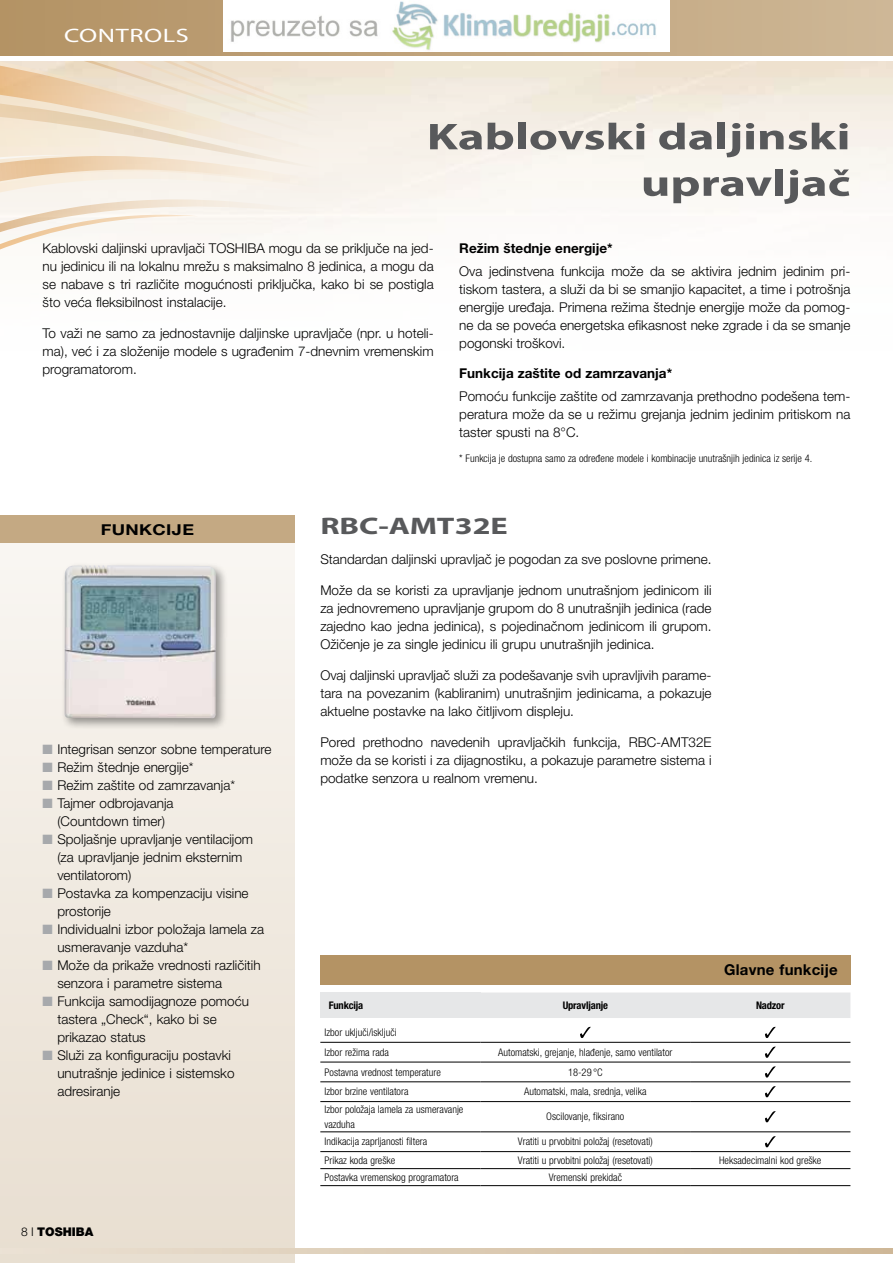
<style>
.page{position:relative;width:893px;height:1263px;background:#fff}
.page>*{position:absolute;margin:0;border:0;box-sizing:border-box;transform-origin:0 0}
.t1{font:700 37.5px/46.5px "Myriad Pro";color:#58595b;text-align:right;scale:1.35 1}
.t2{font:700 24px "Myriad Pro";color:#58595b;scale:1.35 1}
.t3{font:19.5px "Myriad Pro";letter-spacing:.02em;color:#fff;scale:1.35 1}
.t4{font:700 15px "Helvetica Neue LT Pro";letter-spacing:.015em;color:#000}
.t5{font:700 15px "Helvetica Neue LT Pro";letter-spacing:.015em;color:#000;scale:1.2 1}
.t6{font:300 13.5px/18px "Helvetica Neue LT Pro";color:#000;text-align:justify}
.t7{font:700 13.5px "Helvetica Neue LT Pro";color:#000}
.t8{font:900 12px "Helvetica Neue LT Pro";color:#000}
.t9{font:300 condensed 10.5px/19.8px "Helvetica Neue LT Pro";color:#000}
.t10{font:700 condensed 10.5px "Helvetica Neue LT Pro";letter-spacing:-.015em;color:#000}
.s1{color:#a7a9ac}
.s2{font-weight:300}
</style>
<div class="page">
<svg style="left:0;top:61px;width:319px;height:194px"></svg>
<div style="left:0;top:543px;width:295px;height:720px;background:linear-gradient(to bottom,#f9f6f2,#e8ded0)"></div>
<div style="left:0;top:516px;width:295px;height:27px;background:#c4a983"></div>
<div style="left:61px;top:562px;width:168px;height:169px;background:#000;opacity:.4"></div>
<img style="left:64px;top:565px;width:152px;height:153px">
<div style="left:320px;top:955px;width:530px;height:29px;background:#b49364"></div>
<div style="left:320px;top:992px;width:161px;height:26px;background:#e6e7e8"></div>
<div style="left:481px;top:992px;width:369px;height:26px;background:#e6e7e8"></div>
<hr style="left:320px;top:1042px;width:161px;height:1px;background:#000">
<hr style="left:481px;top:1042px;width:209px;height:1px;background:#000">
<hr style="left:690px;top:1042px;width:160px;height:1px;background:#000">
<hr style="left:320px;top:1062px;width:161px;height:1px;background:#000">
<hr style="left:481px;top:1062px;width:209px;height:1px;background:#000">
<hr style="left:690px;top:1062px;width:160px;height:1px;background:#000">
<hr style="left:320px;top:1081px;width:161px;height:1px;background:#000">
<hr style="left:481px;top:1081px;width:209px;height:1px;background:#000">
<hr style="left:690px;top:1081px;width:160px;height:1px;background:#000">
<hr style="left:320px;top:1101px;width:161px;height:1px;background:#000">
<hr style="left:481px;top:1101px;width:209px;height:1px;background:#000">
<hr style="left:690px;top:1101px;width:160px;height:1px;background:#000">
<hr style="left:320px;top:1131px;width:161px;height:1px;background:#000">
<hr style="left:481px;top:1131px;width:209px;height:1px;background:#000">
<hr style="left:690px;top:1131px;width:160px;height:1px;background:#000">
<hr style="left:320px;top:1151px;width:161px;height:1px;background:#000">
<hr style="left:481px;top:1151px;width:209px;height:1px;background:#000">
<hr style="left:690px;top:1151px;width:160px;height:1px;background:#000">
<hr style="left:320px;top:1168px;width:161px;height:1px;background:#000">
<hr style="left:481px;top:1168px;width:209px;height:1px;background:#000">
<hr style="left:690px;top:1168px;width:160px;height:1px;background:#000">
<hr style="left:320px;top:1185px;width:161px;height:1px;background:#000">
<hr style="left:481px;top:1185px;width:209px;height:1px;background:#000">
<hr style="left:690px;top:1185px;width:160px;height:1px;background:#000">
<svg style="left:580px;top:1027px;width:11px;height:11px"></svg>
<svg style="left:765px;top:1027px;width:11px;height:11px"></svg>
<svg style="left:765px;top:1046px;width:11px;height:12px"></svg>
<svg style="left:765px;top:1066px;width:11px;height:11px"></svg>
<svg style="left:765px;top:1086px;width:11px;height:11px"></svg>
<svg style="left:765px;top:1111px;width:11px;height:11px"></svg>
<svg style="left:765px;top:1136px;width:11px;height:11px"></svg>
<div style="left:0;top:0;width:893px;height:55px;background:linear-gradient(to right,#b39264,#ceb796)"></div>
<svg style="left:0;top:1249px;width:893px;height:4px;background:#dccbb4"></svg>
<img style="left:223px;top:0;width:447px;height:51px">
<h3 class="t3" style="left:64px;top:24px;width:94px">CONTROLS</h3>
<h1 class="t1" style="left:427px;top:112px;width:315px">Kablovski daljinski upravljač</h1>
<p class="t6" style="left:43px;top:239px;width:393px">Kablovski daljinski upravljači TOSHIBA mogu da se priključe na jed&shy;nu jedinicu ili na lokalnu mrežu s maksimalno 8 jedinica, a mogu da se nabave s tri različite mogućnosti priključka, kako bi se postigla što veća fleksibilnost instalacije.</p>
<p class="t6" style="left:43px;top:324px;width:393px">To važi ne samo za jednostavnije daljinske upravljače (npr. u hoteli&shy;ma), već i za složenije modele s ugrađenim 7-dnevnim vremenskim programatorom.</p>
<p class="t7" style="left:459px;top:240px;width:155px">Režim štednje energije*</p>
<p class="t6" style="left:459px;top:261px;width:393px">Ova jedinstvena funkcija može da se aktivira jednim jedinim pri&shy;tiskom tastera, a služi da bi se smanjio kapacitet, a time i potrošnja energije uređaja. Primena režima štednje energije može da pomog&shy;ne da se poveća energetska efikasnost neke zgrade i da se smanje pogonski troškovi.</p>
<p class="t7" style="left:459px;top:365px;width:214px">Funkcija zaštite od zamrzavanja*</p>
<p class="t6" style="left:459px;top:386px;width:393px">Pomoću funkcije zaštite od zamrzavanja prethodno podešena tem&shy;peratura može da se u režimu grejanja jednim jedinim pritiskom na taster spusti na 8°C.</p>
<p class="t9" style="left:459px;top:448px;width:354px">* Funkcija je dostupna samo za određene modele i kombinacije unutrašnjih jedinica iz serije 4.</p>
<p class="t5" style="left:101px;top:520px;width:79px">FUNKCIJE</p>
<p class="t6" style="left:43px;top:740px;width:230px"><span class="s1">■</span> Integrisan senzor sobne temperature</p>
<p class="t6" style="left:43px;top:758px;width:152px"><span class="s1">■</span> Režim štednje energije*</p>
<p class="t6" style="left:43px;top:776px;width:194px"><span class="s1">■</span> Režim zaštite od zamrzavanja*</p>
<p class="t6" style="left:43px;top:794px;width:133px;text-align:center"><span class="s1">■</span> Tajmer odbrojavanja (Countdown timer)</p>
<p class="t6" style="left:57px;top:830px;width:197px;text-align:left;text-indent:-15px"><span class="s1">■</span> Spoljašnje upravljanje ventilacijom (za upravljanje jednim eksternim ventilatorom)</p>
<p class="t6" style="left:57px;top:884px;width:193px;text-indent:-15px"><span class="s1">■</span> Postavka za kompenzaciju visine prostorije</p>
<p class="t6" style="left:57px;top:920px;width:208px;text-indent:-15px"><span class="s1">■</span> Individualni izbor položaja lamela za usmeravanje vazduha*</p>
<p class="t6" style="left:57px;top:956px;width:205px;text-indent:-15px"><span class="s1">■</span> Može da prikaže vrednosti različitih senzora i parametre sistema</p>
<p class="t6" style="left:57px;top:992px;width:193px;text-align:left;text-indent:-15px"><span class="s1">■</span> Funkcija samodijagnoze pomoću tastera „Check“, kako bi se prikazao status</p>
<p class="t6" style="left:57px;top:1046px;width:179px;text-align:left;text-indent:-15px"><span class="s1">■</span> Služi za konfiguraciju postavki unutrašnje jedinice i sistemsko adresiranje</p>
<p class="t8" style="left:21px;top:1225px;width:74px"><span class="s2">8 I</span> TOSHIBA</p>
<h2 class="t2" style="left:320px;top:510px;width:140px">RBC-AMT32E</h2>
<p class="t6" style="left:320px;top:550px;width:393px">Standardan daljinski upravljač je pogodan za sve poslovne primene.</p>
<p class="t6" style="left:320px;top:581px;width:393px">Može da se koristi za upravljanje jednom unutrašnjom jedinicom ili za jednovremeno upravljanje grupom do 8 unutrašnjih jedinica (rade zajedno kao jedna jedinica), s pojedinačnom jedinicom ili grupom.<br>Ožičenje je za single jedinicu ili grupu unutrašnjih jedinica.</p>
<p class="t6" style="left:320px;top:666px;width:393px">Ovaj daljinski upravljač služi za podešavanje svih upravljivih parame&shy;tara na povezanim (kabliranim) unutrašnjim jedinicama, a pokazuje aktuelne postavke na lako čitljivom displeju.</p>
<p class="t6" style="left:320px;top:732px;width:393px">Pored prethodno navedenih upravljačkih funkcija, RBC-AMT32E može da se koristi i za dijagnostiku, a pokazuje parametre sistema i podatke senzora u realnom vremenu.</p>
<p class="t4" style="left:724px;top:960px;width:115px">Glavne funkcije</p>
<p class="t10" style="left:329px;top:999px;width:36px">Funkcija</p>
<p class="t10" style="left:563px;top:999px;width:47px">Upravljanje</p>
<p class="t10" style="left:756px;top:999px;width:30px">Nadzor</p>
<p class="t9" style="left:325px;top:1022px;width:74px">Izbor uključi/isključi<br>Izbor režima rada</p>
<p class="t9" style="left:498px;top:1042px;width:176px">Automatski, grejanje, hlađenje, samo ventilator</p>
<p class="t9" style="left:325px;top:1062px;width:118px">Postavna vrednost temperature</p>
<p class="t9" style="left:568px;top:1062px;width:36px">18-29 °C</p>
<p class="t9" style="left:325px;top:1082px;width:85px">Izbor brzine ventilatora</p>
<p class="t9" style="left:524px;top:1082px;width:124px">Automatski, mala, srednja, velika</p>
<p class="t9" style="left:325px;top:1102px;width:140px;line-height:14.2px">Izbor položaja lamela za usmeravanje vazduha</p>
<p class="t9" style="left:546px;top:1107px;width:80px">Oscilovanje, fiksirano</p>
<p class="t9" style="left:325px;top:1132px;width:104px">Indikacija zaprljanosti filtera</p>
<p class="t9" style="left:518px;top:1132px;width:136px">Vratiti u prvobitni položaj (resetovati)</p>
<p class="t9" style="left:325px;top:1150px;width:72px">Prikaz koda greške</p>
<p class="t9" style="left:518px;top:1150px;width:136px">Vratiti u prvobitni položaj (resetovati)</p>
<p class="t9" style="left:719px;top:1150px;width:104px">Heksadecimalni kod greške</p>
<p class="t9" style="left:325px;top:1167px;width:136px">Postavka vremenskog programatora</p>
<p class="t9" style="left:549px;top:1167px;width:75px">Vremenski prekidač</p>
</div>
